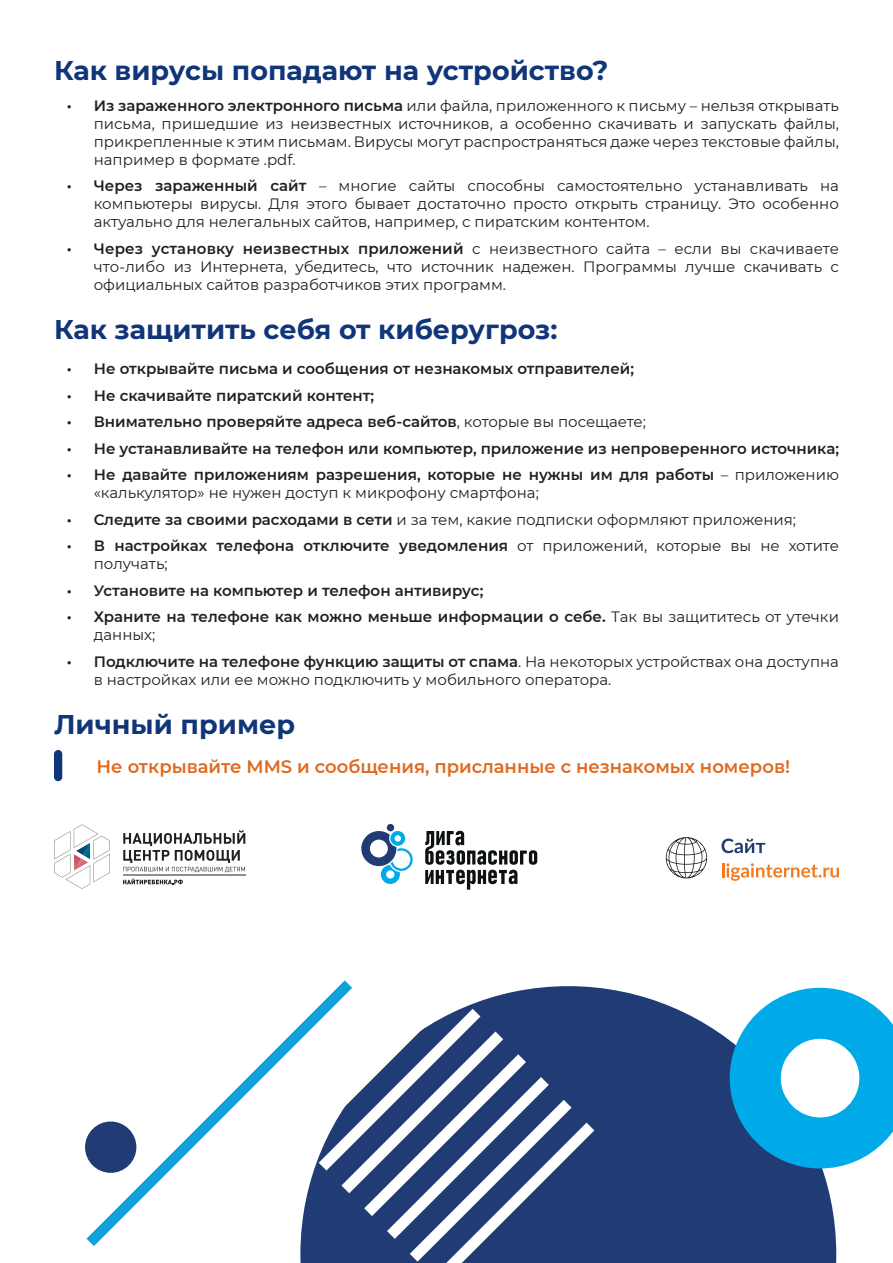
<style>
.page{position:relative;width:893px;height:1263px;background:#fff}
.page>*{position:absolute;margin:0;border:0;box-sizing:border-box;transform-origin:0 0}
.t1{font:700 27px "Montserrat";color:#113579}
.t2{font:600 18px "Montserrat";color:#e06a1e}
.t3{font:15px/18px "Montserrat";color:#221f1f;text-align:justify}
.t4{font:600 15px/18px "Montserrat";color:#221f1f}
.s1{font-weight:600}
.s2{font-weight:400}
</style>
<div class="page">
<div style="left:54px;top:750px;width:8px;height:31px;background:#113579;border-radius:4px"></div>
<svg style="left:54px;top:824px;width:56px;height:65px"></svg>
<img style="left:76px;top:843px;width:6px;height:15px">
<img style="left:82px;top:843px;width:8px;height:16px">
<img style="left:74px;top:858px;width:14px;height:12px">
<svg style="left:123px;top:830px;width:122px;height:42px"></svg>
<svg style="left:123px;top:878px;width:60px;height:6px"></svg>
<hr style="left:123px;top:875px;width:123px;height:1px;background:#221f1f">
<svg style="left:425px;top:831px;width:112px;height:59px"></svg>
<svg style="left:361px;top:831px;width:52px;height:53px"></svg>
<div style="left:387px;top:824px;width:7px;height:7px;background:#213c74;border-radius:50%"></div>
<svg style="left:721px;top:838px;width:44px;height:15px"></svg>
<svg style="left:666px;top:837px;width:41px;height:41px"></svg>
<svg style="left:722px;top:863px;width:117px;height:18px"></svg>
<div style="left:594px;top:987px;width:242px;height:276px;background:#213c74"></div>
<svg style="left:86px;top:1052px;width:187px;height:194px"></svg>
<svg style="left:273px;top:980px;width:321px;height:283px"></svg>
<svg style="left:730px;top:988px;width:163px;height:180px"></svg>
<h1 class="t1" style="left:54px;top:51px;width:556px">Как вирусы попадают на устройство?</h1>
<p class="t3" style="left:94px;top:96px;width:747px;text-indent:-27px"><span class="s1">• Из зараженного электронного письма</span> или файла, приложенного к письму – нельзя открывать письма, пришедшие из неизвестных источников, а особенно скачивать и запускать файлы, прикрепленные к этим письмам. Вирусы могут распространяться даже через текстовые файлы, например в формате .pdf.</p>
<p class="t3" style="left:94px;top:177px;width:747px;text-indent:-27px"><span class="s1">• Через зараженный сайт</span> – многие сайты способны самостоятельно устанавливать на компьютеры вирусы. Для этого бывает достаточно просто открыть страницу. Это особенно актуально для нелегальных сайтов, например, с пиратским контентом.</p>
<p class="t3" style="left:94px;top:239px;width:747px;text-indent:-27px"><span class="s1">• Через установку неизвестных приложений</span> с неизвестного сайта – если вы скачиваете что-либо из Интернета, убедитесь, что источник надежен. Программы лучше скачивать с официальных сайтов разработчиков этих программ.</p>
<h1 class="t1" style="left:54px;top:310px;width:505px">Как защитить себя от киберугроз:</h1>
<p class="t4" style="left:67px;top:360px;width:569px">• Не открывайте письма и сообщения от незнакомых отправителей;</p>
<p class="t4" style="left:67px;top:387px;width:309px">• Не скачивайте пиратский контент;</p>
<p class="t4" style="left:67px;top:413px;width:581px">• Внимательно проверяйте адреса веб-сайтов<span class="s2">, которые вы посещаете;</span></p>
<p class="t4" style="left:67px;top:440px;width:774px">• Не устанавливайте на телефон или компьютер, приложение из непроверенного источника;</p>
<p class="t4" style="left:94px;top:466px;width:747px;text-indent:-27px">• Не давайте приложениям разрешения, которые не нужны им для работы <span class="s2">– приложению «калькулятор» не нужен доступ к микрофону смартфона;</span></p>
<p class="t3" style="left:67px;top:510px;width:731px"><span class="s1">• Следите за своими расходами в сети</span> и за тем, какие подписки оформляют приложения;</p>
<p class="t4" style="left:94px;top:537px;width:747px;text-indent:-27px">• В настройках телефона отключите уведомления <span class="s2">от приложений, которые вы не хотите получать;</span></p>
<p class="t4" style="left:67px;top:582px;width:418px">• Установите на компьютер и телефон антивирус;</p>
<p class="t4" style="left:94px;top:608px;width:747px;text-indent:-27px">• Храните на телефоне как можно меньше информации о себе. <span class="s2">Так вы защититесь от утечки данных;</span></p>
<p class="t3" style="left:94px;top:652px;width:747px;text-indent:-27px"><span class="s1">• Подключите на телефоне функцию защиты от спама</span>. На некоторых устройствах она доступна в настройках или ее можно подключить у мобильного оператора.</p>
<h1 class="t1" style="left:54px;top:705px;width:243px">Личный пример</h1>
<p class="t2" style="left:97px;top:754px;width:695px">Не открывайте MMS и сообщения, присланные с незнакомых номеров!</p>
</div>
